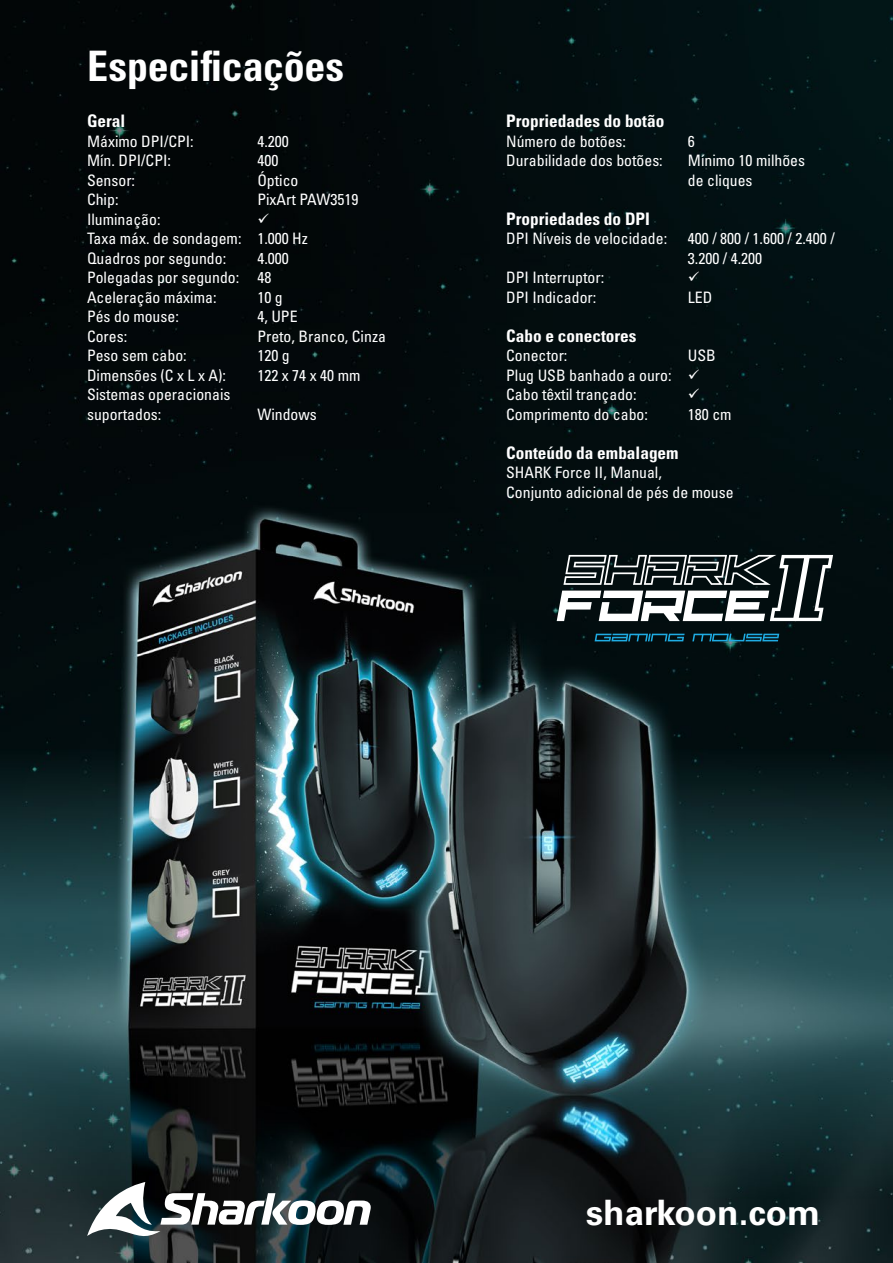
<style>
.page{position:relative;width:893px;height:1263px;background:#fff}
.page>*{position:absolute;margin:0;border:0;box-sizing:border-box;transform-origin:0 0}
.t1{font:42px "Univers LTCYR 67 Bold Cond";letter-spacing:-.005em;color:#fff}
.t2{font:700 34.95px "Univers LTCYR 65";color:#fff}
.t3{font:17.25px "Univers LTCYR 67 Bold Cond";color:#fff}
.t4{font:condensed 15.75px/19.5px "Univers LTCYR 57";color:#fff}
</style>
<div class="page">
<img style="left:0;top:0;width:893px;height:1263px">
<svg style="left:557px;top:555px;width:276px;height:66px"></svg>
<svg style="left:595px;top:634px;width:184px;height:7px"></svg>
<svg style="left:87px;top:1182px;width:284px;height:57px"></svg>
<svg style="left:258px;top:213px;width:11px;height:10px"></svg>
<svg style="left:689px;top:271px;width:10px;height:10px"></svg>
<svg style="left:689px;top:369px;width:10px;height:29px"></svg>
<h1 class="t1" style="left:87px;top:41px;width:259px">Especificações</h1>
<p class="t3" style="left:87px;top:110px;width:40px">Geral</p>
<p class="t4" style="left:87px;top:131px;width:156px">Máximo DPI/CPI:<br>Mín. DPI/CPI:<br>Sensor:<br>Chip:<br>Iluminação:<br>Taxa máx. de sondagem:<br>Quadros por segundo:<br>Polegadas por segundo:<br>Aceleração máxima:<br>Pés do mouse:<br>Cores:<br>Peso sem cabo:<br>Dimensões (C x L x A):<br>Sistemas operacionais suportados:</p>
<p class="t4" style="left:257px;top:131px;width:103px">4.200<br>400<br>Óptico<br>PixArt PAW3519</p>
<p class="t4" style="left:257px;top:228px;width:130px">1.000 Hz<br>4.000<br>48<br>10 g<br>4, UPE<br>Preto, Branco, Cinza<br>120 g<br>122 x 74 x 40 mm</p>
<p class="t4" style="left:257px;top:404px;width:61px">Windows</p>
<p class="t3" style="left:506px;top:110px;width:160px">Propriedades do botão</p>
<p class="t4" style="left:506px;top:131px;width:158px">Número de botões:<br>Durabilidade dos botões:</p>
<p class="t4" style="left:688px;top:131px;width:119px">6<br>Mínimo 10 milhões de cliques</p>
<p class="t3" style="left:506px;top:208px;width:145px">Propriedades do DPI</p>
<p class="t4" style="left:506px;top:228px;width:163px">DPI Níveis de velocidade:</p>
<p class="t4" style="left:506px;top:267px;width:100px">DPI Interruptor:<br>DPI Indicador:</p>
<p class="t3" style="left:506px;top:325px;width:132px">Cabo e conectores</p>
<p class="t4" style="left:506px;top:345px;width:167px">Conector:<br>Plug USB banhado a ouro:<br>Cabo têxtil trançado:<br>Comprimento do cabo:</p>
<p class="t3" style="left:506px;top:442px;width:174px">Conteúdo da embalagem</p>
<p class="t4" style="left:506px;top:462px;width:229px">SHARK Force II, Manual,<br>Conjunto adicional de pés de mouse</p>
<p class="t4" style="left:688px;top:228px;width:148px">400 / 800 / 1.600 / 2.400 /<br>3.200 / 4.200</p>
<p class="t4" style="left:688px;top:287px;width:26px">LED</p>
<p class="t4" style="left:688px;top:345px;width:30px">USB</p>
<p class="t4" style="left:688px;top:404px;width:45px">180 cm</p>
<h2 class="t2" style="left:586px;top:1188px;width:236px">sharkoon.com</h2>
</div>
